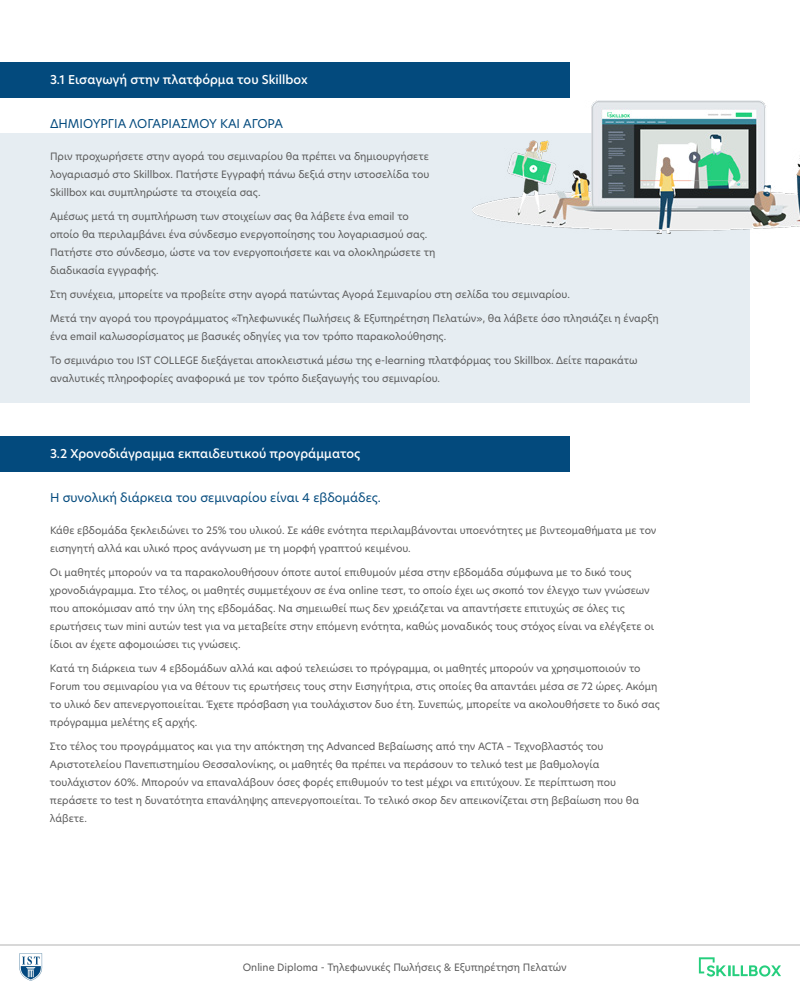
<style>
.page{position:relative;width:800px;height:1000px;background:#fff}
.page>*{position:absolute;margin:0;border:0;box-sizing:border-box;transform-origin:0 0}
.t1{font:500 12px "Hero New";color:#fff}
.t2{font:12px "Hero New";color:#034a7d}
.t3{font:10px/18px "Hero New";color:#5a5a5a}
</style>
<div class="page">
<img style="left:20px;top:953px;width:23px;height:28px">
<svg style="left:699px;top:957px;width:82px;height:20px"></svg>
<hr style="left:0;top:945px;width:800px;height:1px;background:#b3b3b3">
<div style="left:0;top:62px;width:570px;height:36px;background:#034a7d"></div>
<div style="left:0;top:133px;width:750px;height:84px;background:#e6edf2"></div>
<div style="left:0;top:193px;width:750px;height:102px;background:#e6edf2"></div>
<div style="left:0;top:295px;width:750px;height:66px;background:#e6edf2"></div>
<div style="left:0;top:337px;width:750px;height:66px;background:#e6edf2"></div>
<div style="left:0;top:436px;width:570px;height:36px;background:#034a7d"></div>
<img style="left:472px;top:100px;width:328px;height:134px">
<p class="t1" style="left:50px;top:71px;width:259px">3.1 Εισαγωγή στην πλατφό ρμα του Skillbox</p>
<p class="t2" style="left:50px;top:115px;width:234px">ΔΗΜΙΟΥΡΓΙΑ ΛΟΓΑΡΙΑΣΜΟΥ ΚΑΙ ΑΓΟΡΑ</p>
<p class="t3" style="left:50px;top:147px;width:381px;text-align:justify">Πριν προχωρή σετε στην αγορά του σεμιναρίου θα πρέπει να δημιουργή σετε λογαριασμό στο Skillbox. Πατή στε Εγγραφή πάνω δεξιά στην ιστοσελίδα του Skillbox και συμπληρώστε τα στοιχεία σας.</p>
<p class="t3" style="left:50px;top:207px;width:387px">Αμέσως μετά τη συμπλήρωση των στοιχείων σας θα λάβετε ένα email το οποίο θα περιλαμβάνει ένα σύνδεσμο ενεργοποίησης του λογαριασμού σας.<br>Πατήστε στο σύνδεσμο, ώστε να τον ενεργοποιήσετε και να ολοκληρώσετε τη διαδικασία εγγραφής.</p>
<p class="t3" style="left:50px;top:285px;width:521px">Στη συνέχεια, μπορείτε να προβείτε στην αγορά πατώντας Αγορά Σεμιναρίου στη σελίδα του σεμιναρίου.</p>
<p class="t3" style="left:50px;top:309px;width:610px">Μετά την αγορά του προγράμματος «Τηλεφωνικές Πωλήσεις &amp; Εξυπηρέτηση Πελατών», θα λά βετε όσο πλησιάζει η έναρξη ένα email καλωσορίσματος με βασικές οδηγίες για τον τρόπο παρακολούθησης.</p>
<p class="t3" style="left:50px;top:351px;width:589px">Το σεμινάριο του IST COLLEGE διεξάγεται αποκλειστικά μέσω της e-learning πλατφό ρμας του Skillbox. Δείτε παρακάτω αναλυτικές πληροφορίες αναφορικά με τον τρόπο διεξαγωγή ς του σεμιναρίου.</p>
<p class="t1" style="left:50px;top:445px;width:312px">3.2 Xρονοδιάγραμμα εκπαιδευτικού προγράμματος</p>
<p class="t2" style="left:50px;top:489px;width:332px">Η συνολική διάρκεια του σεμιναρίου είναι 4 εβδομάδες.</p>
<p class="t3" style="left:50px;top:521px;width:608px">Κάθε εβδομάδα ξεκλειδώνει το 25% του υλικού. Σε κάθε ενότητα περιλαμβάνονται υποενότητες με βιντεομαθή ματα με τον εισηγητή αλλά και υλικό προς ανάγνωση με τη μορφή γραπτού κειμένου.</p>
<p class="t3" style="left:50px;top:563px;width:606px">Οι μαθητές μπορούν να τα παρακολουθήσουν όποτε αυτοί επιθυμούν μέσα στην εβδομάδα σύ μφωνα με το δικό τους χρονοδιάγραμμα. Στο τέλος, οι μαθητές συμμετέχουν σε ένα online τεστ, το οποίο έχει ως σκοπό τον έλεγχο των γνώσεων που αποκό μισαν από την ύλη της εβδομάδας. Να σημειωθεί πως δεν χρειάζεται να απαντή σετε επιτυχώς σε όλες τις ερωτή σεις των mini αυτών test για να μεταβείτε στην επόμενη ενότητα, καθώς μοναδικός τους στόχος είναι να ελέγξετε οι ίδιοι αν έχετε αφομοιώσει τις γνώσεις.</p>
<p class="t3" style="left:50px;top:659px;width:611px">Κατά τη διάρκεια των 4 εβδομάδων αλλά και αφού τελειώσει το πρόγραμμα, οι μαθητές μπορούν να χρησιμοποιούν το Forum του σεμιναρίου για να θέτουν τις ερωτή σεις τους στην Εισηγήτρια, στις οποίες θα απαντάει μέσα σε 72 ώ ρες. Ακόμη το υλικό δεν απενεργοποιείται. Έχετε πρόσβαση για τουλάχιστον δυο έτη. Συνεπώς, μπορείτε να ακολουθήσετε το δικό σας πρόγραμμα μελέτης εξ αρχής.</p>
<p class="t3" style="left:50px;top:737px;width:591px">Στο τέλος του προγρά μματος και για την από κτηση της Advanced Βεβαίωσης από την ACTA – Τεχνοβλαστός του Αριστοτελείου Πανεπιστημίου Θεσσαλονίκης, οι μαθητές θα πρέπει να περάσουν το τελικό test με βαθμολογία τουλάχιστον 60%. Μπορούν να επαναλά βουν όσες φορές επιθυμούν το test μέχρι να επιτύχουν. Σε περίπτωση που περάσετε το test η δυνατότητα επανάληψης απενεργοποιείται. Το τελικό σκορ δεν απεικονίζεται στη βεβαίωση που θα λάβετε.</p>
<p class="t3" style="left:243px;top:958px;width:326px">Online Diploma - Τηλεφωνικές Πωλήσεις &amp; Εξυπηρέτηση Πελατών</p>
</div>
